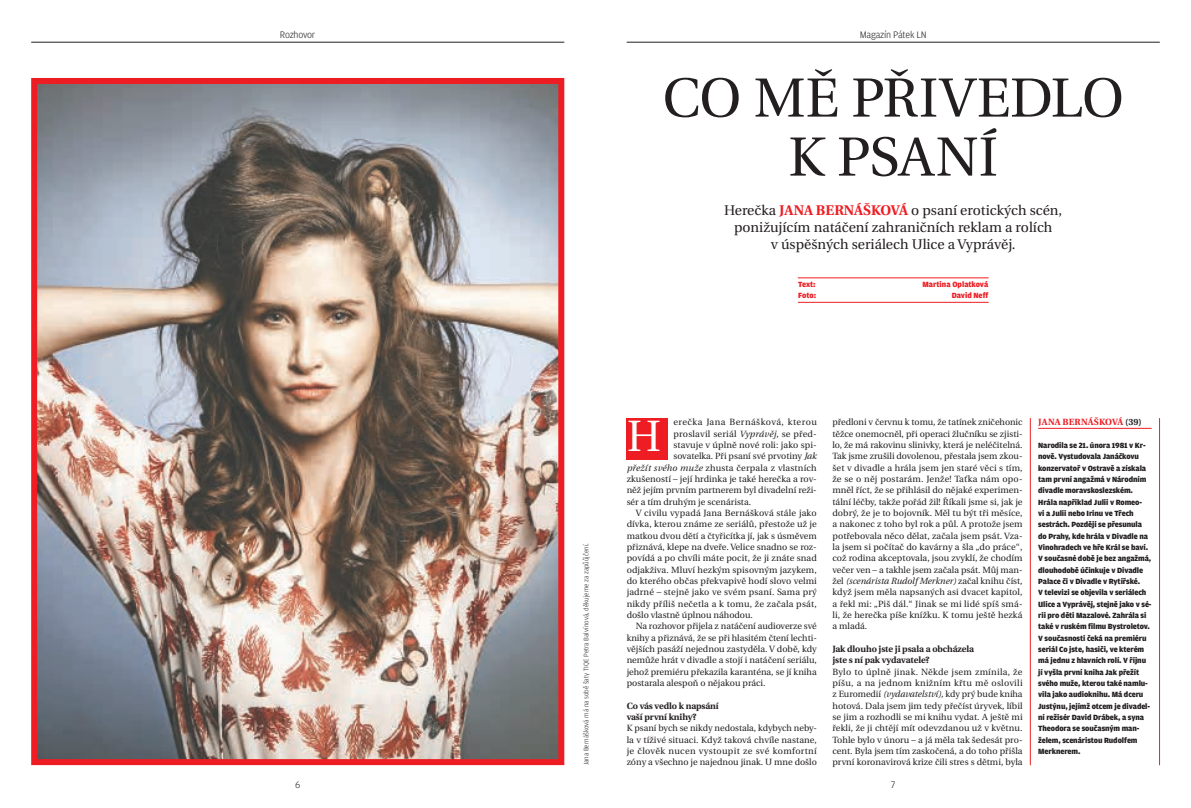
<style>
.page{position:relative;width:1191px;height:808px;background:#fff}
.page>*{position:absolute;margin:0;border:0;box-sizing:border-box;transform-origin:0 0}
.TITUL_n{font:55px/59px "Utopia CE";color:#231f20;text-align:center}
.TEXT_iniciala_n{font:43.8px "Utopia CE";color:#fff}
.PEREX_n{font:14px/17px "Utopia CE";color:#231f20;text-align:center}
.t1{font:300 10px "Amplitude CE";letter-spacing:-.02em;color:#231f20}
.TEXT_n{font:9px/11.3px "Utopia CE";color:#231f20;text-align:justify}
.TEXT_odpoved_n{font:9px/11.3px "Utopia CE";letter-spacing:.005em;color:#231f20;text-align:justify}
.TEXT_otazka_n{font:700 9px/11.3px "Utopia CE";letter-spacing:-.01em;color:#231f20}
.TEXT_odpoved_n-2{font:9px "Utopia CE";letter-spacing:.025em;color:#231f20}
.TEXT_odpoved_n-3{font:9px "Utopia CE";letter-spacing:.05em;color:#231f20}
.BOX_titulek_n{font:700 9px "Utopia CE";letter-spacing:.01em;color:#ee1d23}
.box_text{font:900 8px/11.3px "Amplitude CE";letter-spacing:-.01em;color:#231f20}
.autor_n{font:900 8px "Amplitude CE";color:#ee1d23}
.t2{font:300 7px "Amplitude CE";color:#231f20}
.s1{font-weight:700;color:#ee1d23}
.s2{color:#231f20}
.s3{font-style:italic}
</style>
<div class="page">
<hr style="left:31px;top:42px;width:533px;height:1px;background:#231f20">
<hr style="left:626px;top:42px;width:533px;height:1px;background:#231f20">
<img style="left:38px;top:85px;width:519px;height:673px">
<div style="left:31px;top:78px;width:533px;height:687px;border:6px solid #ee1d23"></div>
<hr style="left:798px;top:302px;width:190px;height:1px;background:#ee1d23">
<hr style="left:798px;top:278px;width:190px;height:1px;background:#ee1d23">
<div style="left:626px;top:418px;width:42px;height:41px;background:#ee1d23"></div>
<hr style="left:1038px;top:428px;width:113px;height:1px;background:#ee1d23">
<hr style="left:1030px;top:418px;width:1px;height:347px;background:#ee1d23">
<hr style="left:1159px;top:418px;width:1px;height:347px;background:#ee1d23">
<p class="t1" style="left:280px;top:30px;width:37px">Rozhovor</p>
<p class="t1" style="left:859px;top:30px;width:69px">Magazín Pátek LN</p>
<p class="TITUL_n" style="left:662px;top:69px;width:463px">CO MĚ PŘIVEDLO<br>K PSANÍ</p>
<p class="PEREX_n" style="left:724px;top:202px;width:340px">Herečka <span class="s1">JANA BERNÁŠKOVÁ</span> o psaní erotických scén, ponižujícím natáčení zahraničních reklam a rolích<br>v úspěšných seriálech Ulice a Vyprávěj.</p>
<p class="autor_n" style="left:798px;top:280px;width:19px">Text:</p>
<p class="autor_n" style="left:922px;top:280px;width:67px">Martina Oplatková</p>
<p class="autor_n" style="left:798px;top:291px;width:20px">Foto:</p>
<p class="autor_n" style="left:951px;top:291px;width:38px">David Neff</p>
<p class="t2" style="left:582px;top:765px;width:224px;rotate:-90deg">Jana Bernášková má na sobě šaty TIQE Petra Balvínová, děkujeme za zapůůjčení.</p>
<p class="TEXT_iniciala_n" style="left:627px;top:411px;width:35px">H</p>
<p class="BOX_titulek_n" style="left:1038px;top:417px;width:105px">JANA BERNÁŠKOVÁ <span class="s2">(39)</span></p>
<p class="TEXT_odpoved_n-3" style="left:673px;top:417px;width:145px">erečka Jana Bernášková, kterou</p>
<p class="TEXT_odpoved_n-2" style="left:673px;top:428px;width:145px">proslavil seriál <span class="s3">Vyprávěj</span>, se před-</p>
<p class="TEXT_odpoved_n" style="left:673px;top:439px;width:145px">stavuje v úplně nové roli: jako spi-</p>
<p class="TEXT_odpoved_n" style="left:673px;top:451px;width:145px">sovatelka. Při psaní své prvotiny <span class="s3">Jak</span></p>
<p class="TEXT_odpoved_n" style="left:626px;top:462px;width:192px"><span class="s3">přežít svého muže</span> zhusta čerpala z vlastních</p>
<p class="TEXT_odpoved_n" style="left:626px;top:473px;width:192px">zkušeností – její hrdinka je také herečka a rov-</p>
<p class="TEXT_odpoved_n" style="left:626px;top:485px;width:192px">něž jejím prvním partnerem byl divadelní reži-</p>
<p class="TEXT_odpoved_n" style="left:626px;top:496px;width:126px">sér a tím druhým je scenárista.</p>
<p class="TEXT_n" style="left:626px;top:507px;width:192px;text-indent:9px">V civilu vypadá Jana Bernášková stále jako dívka, kterou známe ze seriálů, přestože už je matkou dvou dětí a čtyřicítka jí, jak s úsměvem přiznává, klepe na dveře. Velice snadno se roz&shy;povídá a po chvíli máte pocit, že ji znáte snad odjakživa. Mluví hezkým spisovným jazykem, do kterého občas překvapivě hodí slovo velmi jadrné – stejně jako ve svém psaní. Sama prý nikdy příliš nečetla a k tomu, že začala psát, došlo vlastně úplnou náhodou.</p>
<p class="TEXT_n" style="left:626px;top:621px;width:192px;text-indent:9px">Na rozhovor přijela z natáčení audioverze své knihy a přiznává, že se při hlasitém čtení lechti&shy;vějších pasáží nejednou zastyděla. V době, kdy nemůže hrát v divadle a stojí i natáčení seriálu, jehož premiéru překazila karanténa, se jí kniha postarala alespoň o nějakou práci.</p>
<p class="TEXT_otazka_n" style="left:626px;top:700px;width:94px">Co vás vedlo k napsání vaší první knihy?</p>
<p class="TEXT_odpoved_n" style="left:626px;top:723px;width:192px">K psaní bych se nikdy nedostala, kdybych neby&shy;la v tíživé situaci. Když taková chvíle nastane, je člověk nucen vystoupit ze své komfortní zóny a všechno je najednou jinak. U mne došlo</p>
<p class="TEXT_n" style="left:832px;top:417px;width:192px">předloni v červnu k tomu, že tatínek zničehonic těžce onemocněl, při operaci žlučníku se zjisti&shy;lo, že má rakovinu slinivky, která je neléčitelná.<br>Tak jsme zrušili dovolenou, přestala jsem zkou&shy;šet v divadle a hrála jsem jen staré věci s tím, že se o něj postarám. Jenže! Taťka nám opo&shy;mněl říct, že se přihlásil do nějaké experimen&shy;tální léčby, takže pořád žil! Říkali jsme si, jak je dobrý, že je to bojovník. Měl tu být tři měsíce, a nakonec z toho byl rok a půl. A protože jsem potřebovala něco dělat, začala jsem psát. Vza&shy;la jsem si počítač do kavárny a šla „do práce“, což rodina akceptovala, jsou zvyklí, že chodím večer ven – a takhle jsem začala psát. Můj man&shy;žel <span class="s3">(scenárista Rudolf Merkner)</span> začal knihu číst, když jsem měla napsaných asi dvacet kapitol, a řekl mi: „Piš dál.“ Jinak se mi lidé spíš smá&shy;li, že herečka píše knížku. K tomu ještě hezká a mladá.</p>
<p class="TEXT_otazka_n" style="left:832px;top:643px;width:143px">Jak dlouho jste ji psala a obcházela jste s ní pak vydavatele?</p>
<p class="TEXT_n" style="left:832px;top:666px;width:192px">Bylo to úplně jinak. Někde jsem zmínila, že píšu, a na jednom knižním křtu mě oslovili z Euromedií <span class="s3">(vydavatelství),</span> kdy prý bude kniha hotová. Dala jsem jim tedy přečíst úryvek, líbil se jim a rozhodli se mi knihu vydat. A ještě mi řekli, že ji chtějí mít odevzdanou už v květnu.<br>Tohle bylo v únoru – a já měla tak šedesát pro&shy;cent. Byla jsem tím zaskočená, a do toho přišla první koronavirová krize čili stres s dětmi, byla</p>
<p class="box_text" style="left:1038px;top:440px;width:115px">Narodila se 21. února 1981 v Kr&shy;nově. Vystudovala Janáčkovu konzervatoř v Ostravě a získala tam první angažmá v Národním divadle moravskoslezském.<br>Hrála například Julii v Romeo-<br>vi a Julii nebo Irinu ve Třech sestrách. Později se přesunula do Prahy, kde hrála v Divadle na<br>Vinohradech ve hře Král se baví.<br>V současné době je bez angažmá, dlouhodobě účinkuje v Divadle<br>Palace či v Divadle v Rytířské.<br>V televizi se objevila v seriálech<br>Ulice a Vyprávěj, stejně jako v sé&shy;rii pro děti Mazalové. Zahrála si také v ruském filmu Bystroletov.<br>V současnosti čeká na premiéru seriál Co jste, hasiči, ve kterém má jednu z hlavních rolí. V říjnu jí vyšla první kniha Jak přežít svého muže, kterou také namlu&shy;vila jako audioknihu. Má dceru<br>Justýnu, jejímž otcem je divadel&shy;ní režisér David Drábek, a syna<br>Theodora se současným man&shy;želem, scenáristou Rudolfem<br>Merknerem.</p>
<p class="t1" style="left:295px;top:779px;width:7px">6</p>
<p class="t1" style="left:891px;top:779px;width:6px">7</p>
</div>
